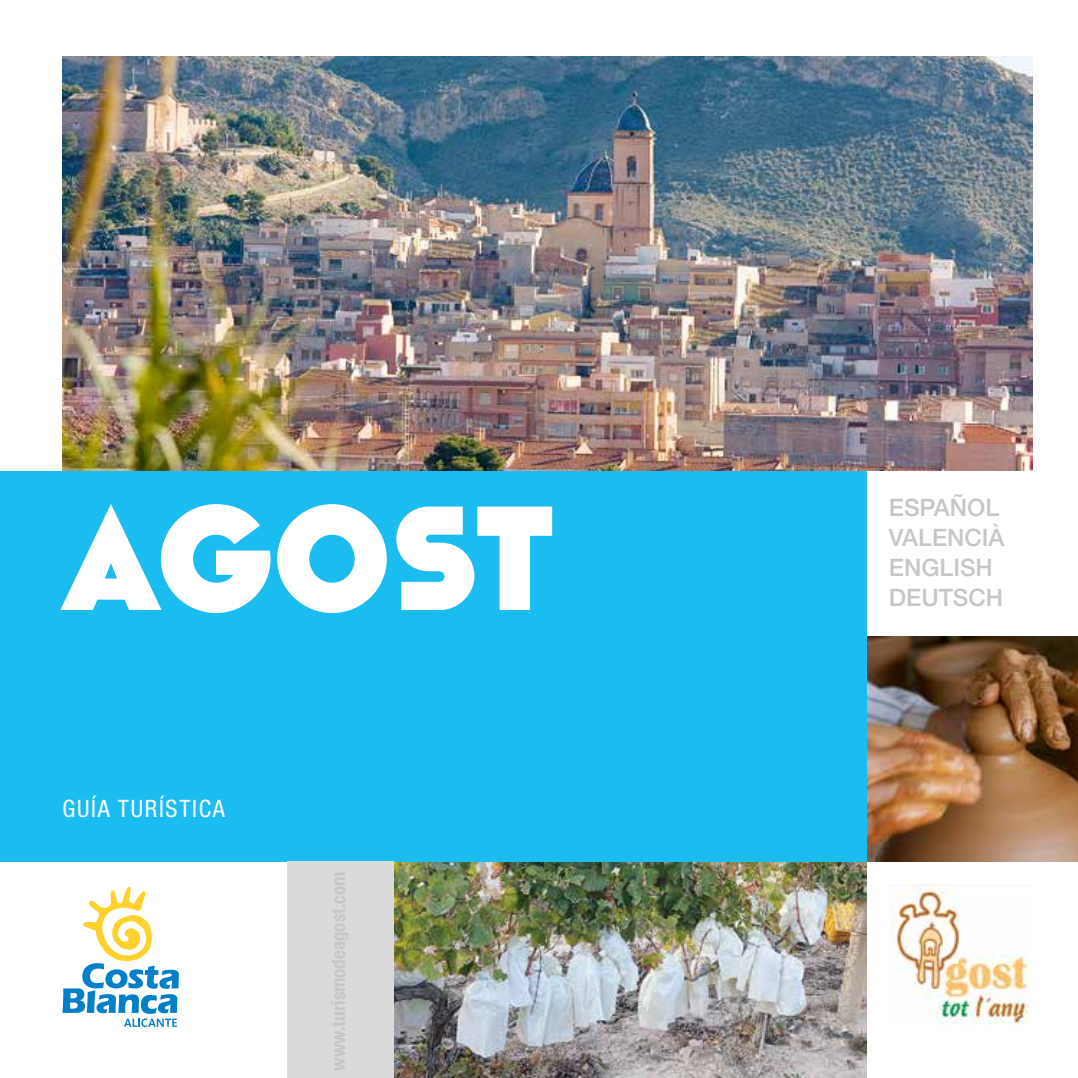
<style>
.page{position:relative;width:1078px;height:1078px;background:#fff}
.page>*{position:absolute;margin:0;border:0;box-sizing:border-box;transform-origin:0 0}
.t1{font:700 220px "Cassannet";letter-spacing:-.01em;color:#fff}
.t2{font:500 24px/30px "Helvetica Neue LT Std";color:#c5c6c6}
.t3{font:condensed 24px "Helvetica Neue LT Std";letter-spacing:.07em;color:#fff}
.t4{font:700 condensed 19px "Helvetica Neue LT Std";color:#c5c6c6}
</style>
<div class="page">
<img style="left:62px;top:57px;width:970px;height:413px">
<img style="left:866px;top:636px;width:211px;height:225px">
<img style="left:889px;top:884px;width:140px;height:141px">
<img style="left:393px;top:861px;width:473px;height:216px">
<div style="left:0;top:471px;width:866px;height:390px;background:#1bbcef"></div>
<svg style="left:62px;top:886px;width:117px;height:140px"></svg>
<div style="left:287px;top:861px;width:106px;height:216px;background:#dadada"></div>
<h1 class="t1" style="left:61px;top:402px;width:497px">agost</h1>
<p class="t2" style="left:888px;top:491px;width:117px">ESPAÑOL<br>VALENCIÀ<br>ENGLISH<br>DEUTSCH</p>
<p class="t3" style="left:62px;top:794px;width:164px">GUÍA TURÍSTICA</p>
<p class="t4" style="left:327px;top:1070px;width:200px;rotate:-90deg">www.turismodeagost.com</p>
</div>
